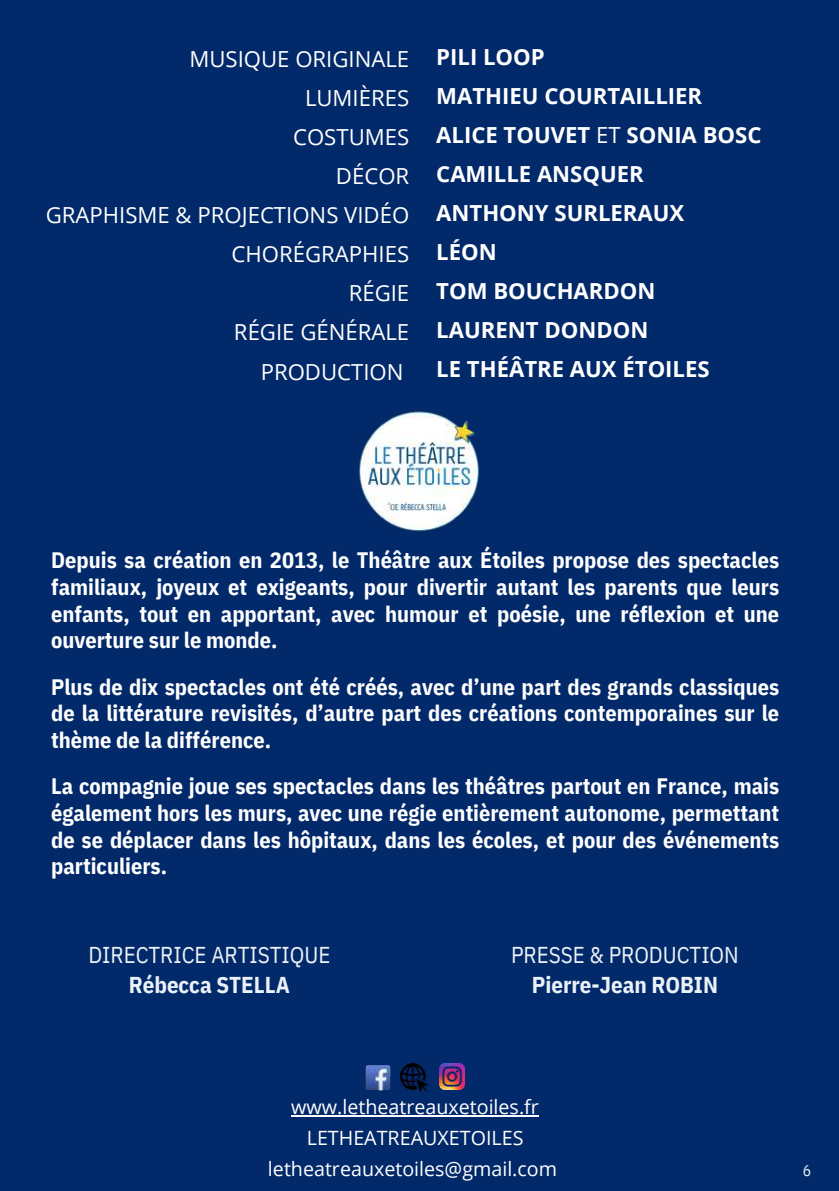
<style>
.page{position:relative;width:839px;height:1191px;background:#fff}
.page>*{position:absolute;margin:0;border:0;box-sizing:border-box;transform-origin:0 0}
.t1{font:23px "IBM Plex Sans Cond";letter-spacing:-.005em;color:#ebf1f8}
.t2{font:700 23px "IBM Plex Sans Cond";color:#ebf1f8}
.t3{font:700 22.2px/26.6px "IBM Plex Sans Cond";color:#fff;text-align:justify}
.t4{font:700 22.2px/39px "Open Sans";color:#fff}
.t5{font:22.2px/39.2px "Open Sans";color:#fff;text-align:right}
.t6{font:19.6px/30.8px "Open Sans";color:#fff;text-align:center}
.t7{font:15.6px "IBM Plex Sans Cond";color:#e4eefc}
.s1{font-weight:400}
</style>
<div class="page">
<div style="left:0;top:0;width:838px;height:1191px;background:#022969"></div>
<img style="left:359px;top:411px;width:120px;height:120px">
<img style="left:365px;top:1065px;width:25px;height:26px">
<img style="left:400px;top:1064px;width:29px;height:28px">
<img style="left:439px;top:1064px;width:26px;height:25px">
<hr style="left:291px;top:1115px;width:248px;height:2px;background:#fff">
<p class="t5" style="left:46px;top:38px;width:365px">MUSIQUE ORIGINALE<br>LUMIÈRES<br>COSTUMES<br>DÉCOR<br>GRAPHISME &amp; PROJECTIONS VIDÉO<br>CHORÉGRAPHIES<br>RÉGIE<br>RÉGIE GÉNÉRALE<br>PRODUCTION</p>
<p class="t4" style="left:436px;top:37px;width:327px">PILI LOOP<br>MATHIEU COURTAILLIER<br>ALICE TOUVET <span class="s1">ET</span> SONIA BOSC<br>CAMILLE ANSQUER<br>ANTHONY SURLERAUX<br>LÉON<br>TOM BOUCHARDON<br>LAURENT DONDON<br>LE THÉÂTRE AUX ÉTOILES</p>
<p class="t3" style="left:51px;top:547px;width:729px">Depuis sa création en 2013, le Théâtre aux Étoiles propose des spectacles familiaux, joyeux et exigeants, pour divertir autant les parents que leurs enfants, tout en apportant, avec humour et poésie, une réflexion et une ouverture sur le monde.</p>
<p class="t3" style="left:51px;top:673px;width:729px">Plus de dix spectacles ont été créés, avec d’une part des grands classiques de la littérature revisités, d’autre part des créations contemporaines sur le thème de la différence.</p>
<p class="t3" style="left:51px;top:773px;width:729px">La compagnie joue ses spectacles dans les théâtres partout en France, mais également hors les murs, avec une régie entièrement autonome, permettant de se déplacer dans les hôpitaux, dans les écoles, et pour des événements particuliers.</p>
<p class="t1" style="left:88px;top:940px;width:243px">DIRECTRICE ARTISTIQUE</p>
<p class="t2" style="left:129px;top:970px;width:162px">Rébecca STELLA</p>
<p class="t1" style="left:511px;top:940px;width:229px">PRESSE &amp; PRODUCTION</p>
<p class="t2" style="left:532px;top:970px;width:187px">Pierre-Jean ROBIN</p>
<p class="t6" style="left:268px;top:1091px;width:290px">www.letheatreauxetoiles.fr<br>LETHEATREAUXETOILES letheatreauxetoiles@gmail.com</p>
<p class="t7" style="left:802px;top:1160px;width:10px">6</p>
</div>
